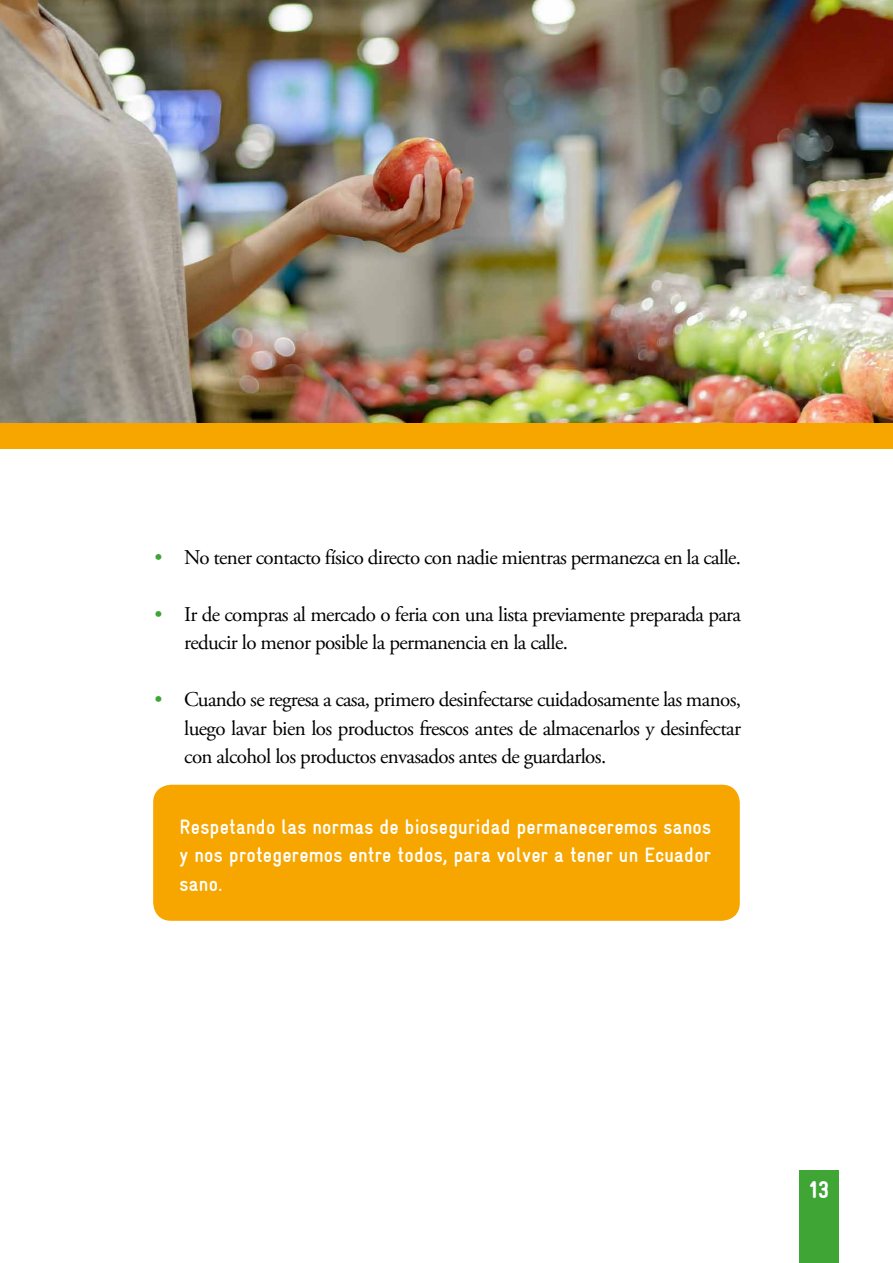
<style>
.page{position:relative;width:893px;height:1263px;background:#fff}
.page>*{position:absolute;margin:0;border:0;box-sizing:border-box;transform-origin:0 0}
.t1{font:900 24px "Gravur Condensed";color:#fff}
.t2{font:21px/28.5px "Adobe Garamond Pro";letter-spacing:-.03em;color:#000}
.t3{font:700 21px/28.5px "Gravur Condensed";letter-spacing:.01em;color:#fff;text-align:justify}
.t4{font:21px "Adobe Garamond Pro";color:#3fa535}
</style>
<div class="page">
<div style="left:799px;top:1170px;width:39px;height:93px;background:#3fa535"></div>
<div style="left:0;top:422px;width:893px;height:27px;background:#f7a600"></div>
<img style="left:0;top:0;width:893px;height:422px">
<div style="left:153px;top:785px;width:587px;height:136px;background:#f7a600;border-radius:18px"></div>
<p class="t4" style="left:155px;top:544px;width:10px">•</p>
<p class="t4" style="left:155px;top:601px;width:10px">•</p>
<p class="t4" style="left:155px;top:687px;width:10px">•</p>
<p class="t2" style="left:184px;top:543px;width:558px">No tener contacto físico directo con nadie mientras permanezca en la calle.</p>
<p class="t2" style="left:184px;top:600px;width:558px">Ir de compras al mercado o feria con una lista previamente preparada para reducir lo menor posible la permanencia en la calle.</p>
<p class="t2" style="left:184px;top:686px;width:558px;text-align:justify">Cuando se regresa a casa, primero desinfectarse cuidadosamente las manos, luego lavar bien los productos frescos antes de almacenarlos y desinfectar con alcohol los productos envasados antes de guardarlos.</p>
<p class="t3" style="left:180px;top:812px;width:533px">Respetando las normas de bioseguridad permaneceremos sanos y nos protegeremos entre todos, para volver a tener un Ecuador sano.</p>
<p class="t1" style="left:808px;top:1176px;width:22px">13</p>
</div>
